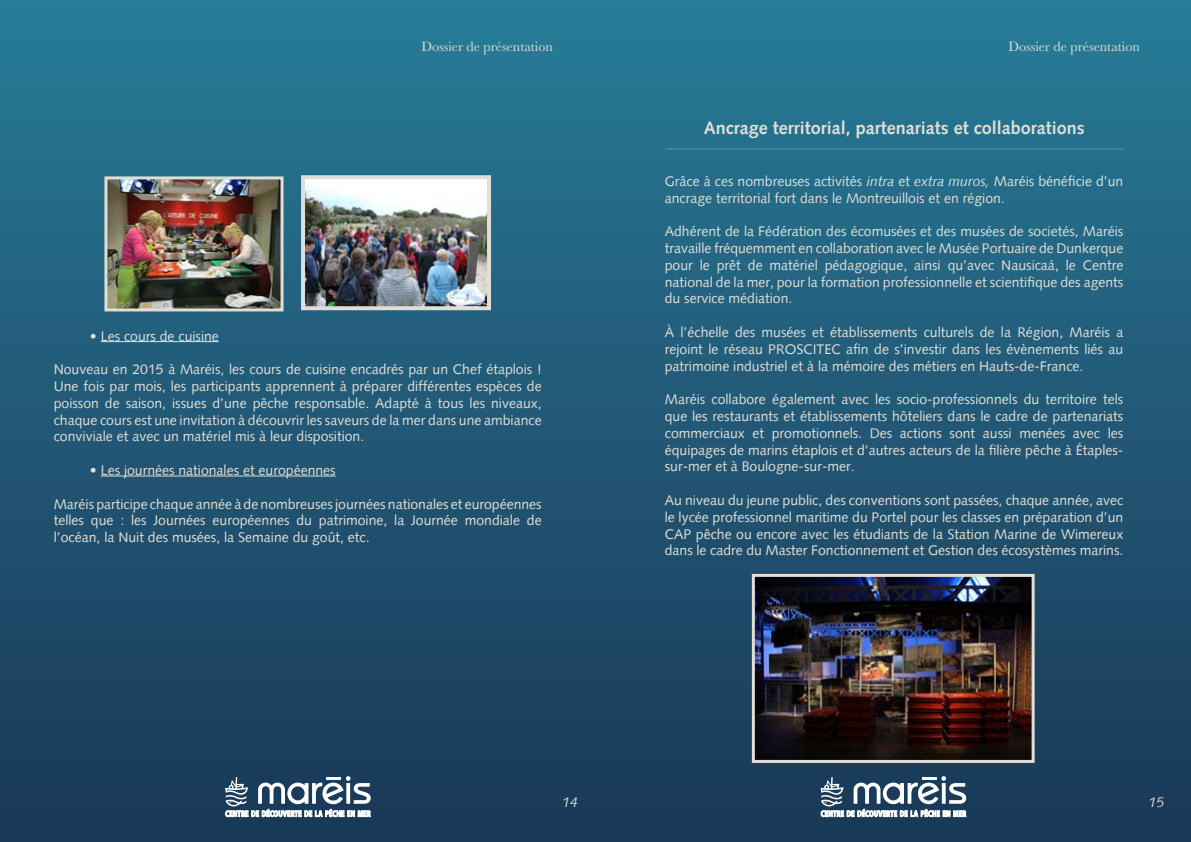
<style>
.page{position:relative;width:1191px;height:842px;background:#fff}
.page>*{position:absolute;margin:0;border:0;box-sizing:border-box;transform-origin:0 0}
.t1{font:700 18px "Syntax";color:#e0dfd7}
.t2{font:14px/16.8px "Syntax";color:#e0dfd7;text-align:justify}
.t3{font:14px "Baskerville";color:#e0dfd7}
.t4{font:italic 14px "Syntax";color:#e0dfd7}
.s1{font-style:italic}
</style>
<div class="page">
<div style="left:0;top:0;width:595px;height:842px;background:linear-gradient(to bottom,#287c97,#1a3656)"></div>
<svg style="left:225px;top:776px;width:146px;height:46px"></svg>
<div style="left:595px;top:0;width:596px;height:842px;background:linear-gradient(to bottom,#277c97,#1a3656)"></div>
<svg style="left:820px;top:776px;width:146px;height:46px"></svg>
<hr style="left:101px;top:341px;width:118px;height:1px;background:#e0dfd7">
<hr style="left:101px;top:476px;width:235px;height:1px;background:#e0dfd7">
<img style="left:306px;top:180px;width:180px;height:125px">
<div style="left:301px;top:175px;width:190px;height:135px;border:4px solid #e0dfd7"></div>
<img style="left:108px;top:180px;width:171px;height:127px">
<div style="left:104px;top:176px;width:179px;height:135px;border:3px solid #e0dfd7"></div>
<hr style="left:665px;top:149px;width:458px;height:1px;background:#4895b5">
<img style="left:756px;top:578px;width:274px;height:181px">
<div style="left:752px;top:574px;width:282px;height:189px;border:3px solid #e0dfd7"></div>
<p class="t3" style="left:421px;top:38px;width:133px">Dossier de présentation</p>
<p class="t3" style="left:1008px;top:38px;width:133px">Dossier de présentation</p>
<p class="t2" style="left:90px;top:328px;width:131px">• Les cours de cuisine</p>
<p class="t2" style="left:54px;top:362px;width:489px">Nouveau en 2015 à Maréis, les cours de cuisine encadrés par un Chef étaplois !<br>Une fois par mois, les participants apprennent à préparer différentes espèces de poisson de saison, issues d’une pêche responsable. Adapté à tous les niveaux, chaque cours est une invitation à découvrir les saveurs de la mer dans une ambiance conviviale et avec un matériel mis à leur disposition.</p>
<p class="t2" style="left:90px;top:463px;width:247px">• Les journées nationales et européennes</p>
<p class="t2" style="left:54px;top:496px;width:489px">Maréis participe chaque année à de nombreuses journées nationales et européennes telles que : les Journées européennes du patrimoine, la Journée mondiale de l’océan, la Nuit des musées, la Semaine du goût, etc.</p>
<p class="t1" style="left:703px;top:120px;width:382px">Ancrage territorial, partenariats et collaborations</p>
<p class="t2" style="left:665px;top:174px;width:460px">Grâce à ces nombreuses activités <span class="s1">intra</span> et <span class="s1">extra muros,</span> Maréis bénéficie d’un ancrage territorial fort dans le Montreuillois et en région.</p>
<p class="t2" style="left:665px;top:224px;width:460px">Adhérent de la Fédération des écomusées et des musées de societés, Maréis travaille fréquemment en collaboration avec le Musée Portuaire de Dunkerque pour le prêt de matériel pédagogique, ainsi qu’avec Nausicaá, le Centre national de la mer, pour la formation professionnelle et scientifique des agents du service médiation.</p>
<p class="t2" style="left:665px;top:325px;width:460px">À l’échelle des musées et établissements culturels de la Région, Maréis a rejoint le réseau PROSCITEC afin de s’investir dans les évènements liés au patrimoine industriel et à la mémoire des métiers en Hauts-de-France.</p>
<p class="t2" style="left:665px;top:392px;width:460px">Maréis collabore également avec les socio-professionnels du territoire tels que les restaurants et établissements hôteliers dans le cadre de partenariats commerciaux et promotionnels. Des actions sont aussi menées avec les équipages de marins étaplois et d’autres acteurs de la filière pêche à Étaples&shy;sur-mer et à Boulogne-sur-mer.</p>
<p class="t2" style="left:665px;top:493px;width:460px">Au niveau du jeune public, des conventions sont passées, chaque année, avec le lycée professionnel maritime du Portel pour les classes en préparation d’un CAP pêche ou encore avec les étudiants de la Station Marine de Wimereux dans le cadre du Master Fonctionnement et Gestion des écosystèmes marins.</p>
<p class="t4" style="left:562px;top:796px;width:17px">14</p>
<p class="t4" style="left:1148px;top:796px;width:17px">15</p>
</div>
